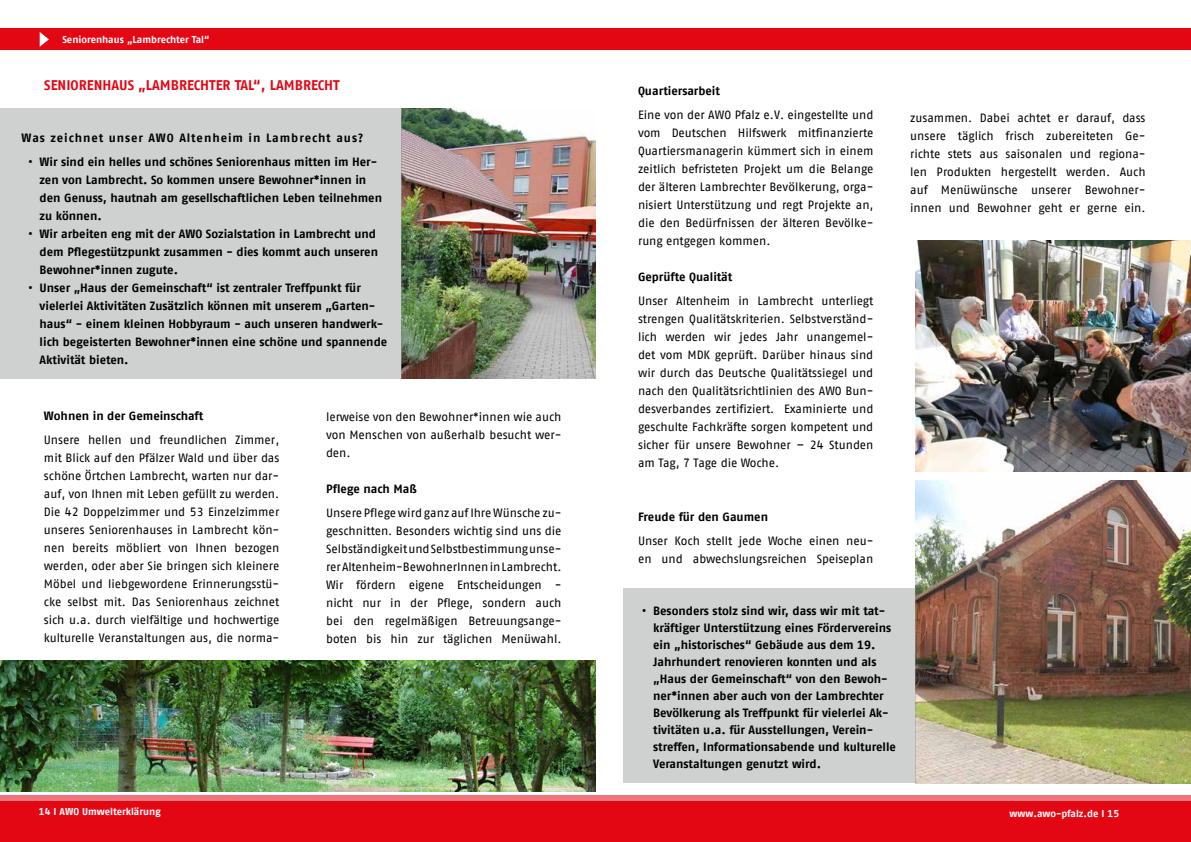
<style>
.page{position:relative;width:1191px;height:842px;background:#fff}
.page>*{position:absolute;margin:0;border:0;box-sizing:border-box;transform-origin:0 0}
.t1{font:700 14px "AWO Fago Office";color:#e30613}
.t2{font:12px/18px "AWO Fago Office";color:#000;text-align:justify}
.t3{font:700 12px/18px "AWO Fago Office";color:#000}
.t4{font:700 12px "AWO Fago Office";letter-spacing:.08em;color:#000}
.t5{font:700 10px "AWO Fago Office";color:#fff}
</style>
<div class="page">
<img style="left:401px;top:108px;width:194px;height:271px">
<div style="left:0;top:29px;width:1191px;height:21px;background:#e30613"></div>
<div style="left:0;top:796px;width:1191px;height:46px;background:#e30613"></div>
<div style="left:0;top:796px;width:1191px;height:5px;background:#ef757c"></div>
<svg style="left:40px;top:32px;width:9px;height:15px"></svg>
<div style="left:0;top:108px;width:401px;height:271px;background:#cfd1d1"></div>
<img style="left:0;top:660px;width:595px;height:131px">
<img style="left:916px;top:240px;width:275px;height:231px">
<img style="left:916px;top:480px;width:275px;height:304px">
<div style="left:624px;top:588px;width:292px;height:194px;background:#cfd1d1"></div>
<p class="t5" style="left:62px;top:34px;width:149px">Seniorenhaus „Lambrechter Tal“</p>
<p class="t1" style="left:44px;top:77px;width:297px">SENIORENHAUS „LAMBRECHTER TAL“, LAMBRECHT</p>
<p class="t4" style="left:22px;top:130px;width:343px">Was zeichnet unser AWO Altenheim in Lambrecht aus?</p>
<p class="t3" style="left:40px;top:152px;width:344px;text-indent:-11px">• Wir sind ein helles und schönes Seniorenhaus mitten im Her&shy;zen von Lambrecht. So kommen unsere Bewohner*innen in den Genuss, hautnah am gesellschaftlichen Leben teilnehmen zu können.</p>
<p class="t3" style="left:40px;top:224px;width:340px;text-indent:-11px">• Wir arbeiten eng mit der AWO Sozialstation in Lambrecht und dem Pflegestützpunkt zusammen - dies kommt auch unseren<br>Bewohner*innen zugute.</p>
<p class="t3" style="left:40px;top:278px;width:349px;text-indent:-11px">• Unser „Haus der Gemeinschaft“ ist zentraler Treffpunkt für vielerlei Aktivitäten Zusätzlich können mit unserem „Garten&shy;haus“ - einem kleinen Hobbyraum - auch unseren handwerk&shy;lich begeisterten Bewohner*innen eine schöne und spannende Aktivität bieten.</p>
<p class="t3" style="left:44px;top:407px;width:161px">Wohnen in der Gemeinschaft</p>
<p class="t2" style="left:44px;top:431px;width:237px">Unsere hellen und freundlichen Zimmer, mit Blick auf den Pfälzer Wald und über das schöne Örtchen Lambrecht, warten nur dar&shy;auf, von Ihnen mit Leben gefüllt zu werden.<br>Die 42 Doppelzimmer und 53 Einzelzimmer unseres Seniorenhauses in Lambrecht kön&shy;nen bereits möbliert von Ihnen bezogen werden, oder aber Sie bringen sich kleinere Möbel und liebgewordene Erinnerungsstü&shy;cke selbst mit. Das Seniorenhaus zeichnet sich u.a. durch vielfältige und hochwertige kulturelle Veranstaltungen aus, die norma-</p>
<p class="t2" style="left:326px;top:408px;width:237px">lerweise von den Bewohner*innen wie auch von Menschen von außerhalb besucht wer&shy;den.</p>
<p class="t3" style="left:326px;top:480px;width:92px">Pflege nach Maß</p>
<p class="t2" style="left:326px;top:504px;width:237px">Unsere Pflege wird ganz auf Ihre Wünsche zu&shy;geschnitten. Besonders wichtig sind uns die Selbständigkeit und Selbstbestimmung unse&shy;rer Altenheim-BewohnerInnen in Lambrecht.</p>
<p class="t2" style="left:326px;top:576px;width:237px">Wir fördern eigene Entscheidungen - nicht nur in der Pflege, sondern auch bei den regelmäßigen Betreuungsange&shy;boten bis hin zur täglichen Menüwahl.</p>
<p class="t5" style="left:39px;top:806px;width:123px">14 I AWO Umwelterklärung</p>
<p class="t3" style="left:638px;top:82px;width:83px">Quartiersarbeit</p>
<p class="t2" style="left:638px;top:106px;width:237px">Eine von der AWO Pfalz e.V. eingestellte und vom Deutschen Hilfswerk mitfinanzierte Quartiersmanagerin kümmert sich in einem zeitlich befristeten Projekt um die Belange der älteren Lambrechter Bevölkerung, orga&shy;nisiert Unterstützung und regt Projekte an, die den Bedürfnissen der älteren Bevölke&shy;rung entgegen kommen.</p>
<p class="t3" style="left:638px;top:268px;width:96px">Geprüfte Qualität</p>
<p class="t2" style="left:638px;top:292px;width:237px">Unser Altenheim in Lambrecht unterliegt strengen Qualitätskriterien. Selbstverständ&shy;lich werden wir jedes Jahr unangemel&shy;det vom MDK geprüft. Darüber hinaus sind wir durch das Deutsche Qualitätssiegel und nach den Qualitätsrichtlinien des AWO Bun&shy;desverbandes zertifiziert. Examinierte und geschulte Fachkräfte sorgen kompetent und sicher für unsere Bewohner – 24 Stunden am Tag, 7 Tage die Woche.</p>
<p class="t2" style="left:910px;top:108px;width:237px">zusammen. Dabei achtet er darauf, dass unsere täglich frisch zubereiteten Ge&shy;richte stets aus saisonalen und regiona&shy;len Produkten hergestellt werden. Auch auf Menüwünsche unserer Bewohner&shy;innen und Bewohner geht er gerne ein.</p>
<p class="t3" style="left:638px;top:508px;width:131px">Freude für den Gaumen</p>
<p class="t2" style="left:638px;top:532px;width:237px">Unser Koch stellt jede Woche einen neu&shy;en und abwechslungsreichen Speiseplan</p>
<p class="t3" style="left:653px;top:602px;width:244px;line-height:17px;text-indent:-11px">• Besonders stolz sind wir, dass wir mit tat&shy;kräftiger Unterstützung eines Fördervereins ein „historisches“ Gebäude aus dem 19.<br>Jahrhundert renovieren konnten und als „Haus der Gemeinschaft“ von den Bewoh&shy;ner*innen aber auch von der Lambrechter Bevölkerung als Treffpunkt für vielerlei Ak&shy;tivitäten u.a. für Ausstellungen, Verein&shy;streffen, Informationsabende und kulturelle Veranstaltungen genutzt wird.</p>
<p class="t5" style="left:1009px;top:808px;width:111px">www.awo-pfalz.de I 15</p>
</div>
